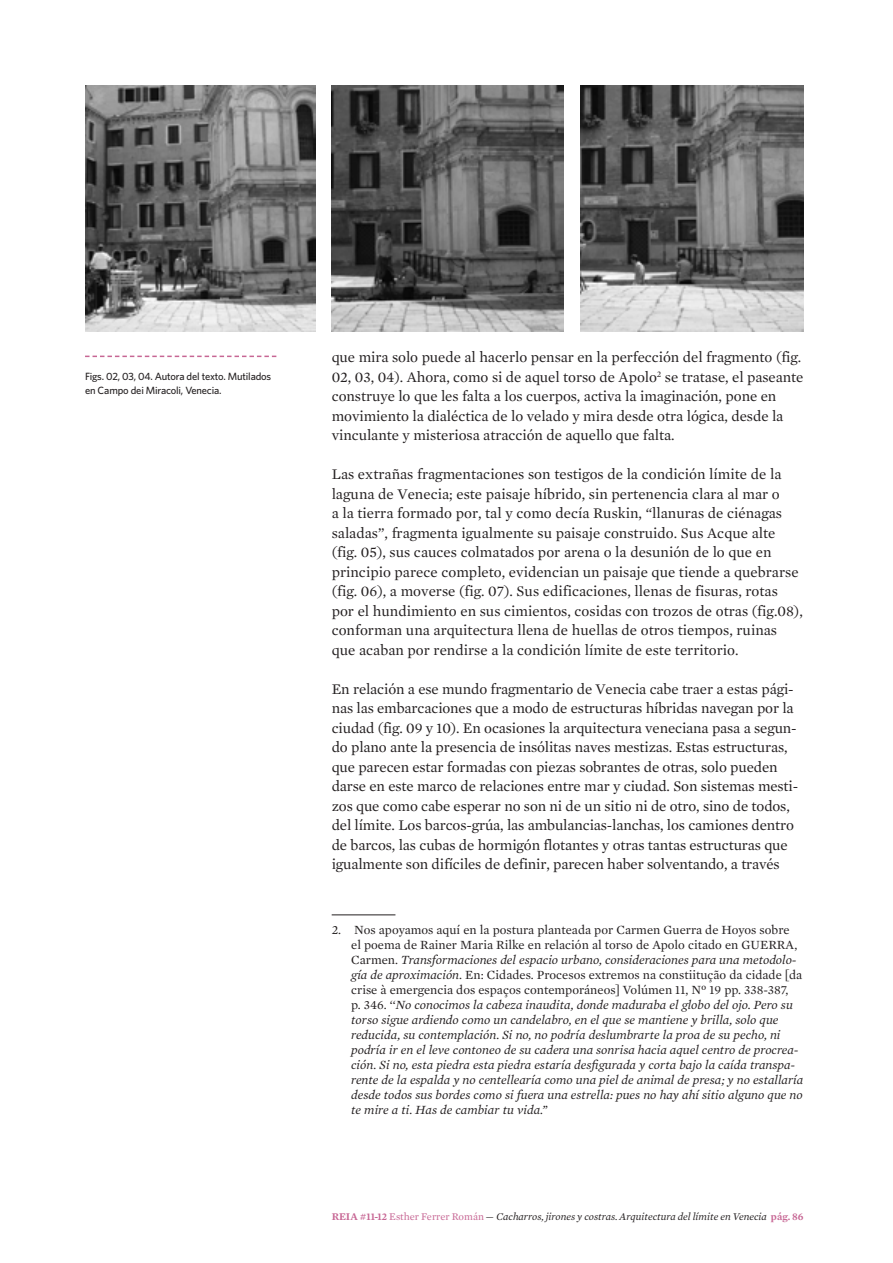
<style>
.page{position:relative;width:893px;height:1263px;background:#fff}
.page>*{position:absolute;margin:0;border:0;box-sizing:border-box;transform-origin:0 0}
.t1{font:15px/19.5px "Mercury Text G1";letter-spacing:-.005em;color:#231f20}
.t2{font:italic 12.75px/15px "Mercury Text G1";color:#231f20}
.t3{font:italic 10.5px "Mercury Text G1";color:#231f20}
.t4{font:500 10.5px/13.5px "Whitney";letter-spacing:-.015em;color:#231f20}
.s1{font-style:normal}
.s2{font-weight:600;font-style:normal;color:#c76694}
.s3{font-style:normal;color:#c76694}
</style>
<div class="page">
<hr style="left:332px;top:915px;width:63px;height:1px;background:#231f20">
<img style="left:85px;top:85px;width:230px;height:247px">
<img style="left:332px;top:85px;width:232px;height:247px">
<img style="left:580px;top:85px;width:224px;height:247px">
<svg style="left:85px;top:356px;width:191px;height:1px"></svg>
<p class="t4" style="left:85px;top:370px;width:188px">Figs. 02, 03, 04. Autora del texto. Mutilados en Campo dei Miracoli, Venecia.</p>
<p class="t1" style="left:332px;top:347px;width:473px">que mira solo puede al hacerlo pensar en la perfección del fragmento (fig.<br>02, 03, 04). Ahora, como si de aquel torso de Apolo<sup>2</sup> se tratase, el paseante construye lo que les falta a los cuerpos, activa la imaginación, pone en movimiento la dialéctica de lo velado y mira desde otra lógica, desde la vinculante y misteriosa atracción de aquello que falta.</p>
<p class="t1" style="left:332px;top:464px;width:473px">Las extrañas fragmentaciones son testigos de la condición límite de la laguna de Venecia; este paisaje híbrido, sin pertenencia clara al mar o<br>a la tierra formado por, tal y como decía Ruskin, “llanuras de ciénagas saladas”, fragmenta igualmente su paisaje construido. Sus Acque alte (fig. 05), sus cauces colmatados por arena o la desunión de lo que en principio parece completo, evidencian un paisaje que tiende a quebrarse (fig. 06), a moverse (fig. 07). Sus edificaciones, llenas de fisuras, rotas por el hundimiento en sus cimientos, cosidas con trozos de otras (fig.08), conforman una arquitectura llena de huellas de otros tiempos, ruinas que acaban por rendirse a la condición límite de este territorio.</p>
<p class="t1" style="left:332px;top:679px;width:468px">En relación a ese mundo fragmentario de Venecia cabe traer a estas pági&shy;nas las embarcaciones que a modo de estructuras híbridas navegan por la ciudad (fig. 09 y 10). En ocasiones la arquitectura veneciana pasa a segun&shy;do plano ante la presencia de insólitas naves mestizas. Estas estructuras, que parecen estar formadas con piezas sobrantes de otras, solo pueden darse en este marco de relaciones entre mar y ciudad. Son sistemas mesti&shy;zos que como cabe esperar no son ni de un sitio ni de otro, sino de todos, del límite. Los barcos-grúa, las ambulancias-lanchas, los camiones dentro de barcos, las cubas de hormigón flotantes y otras tantas estructuras que igualmente son difíciles de definir, parecen haber solventando, a través</p>
<p class="t2" style="left:351px;top:922px;width:454px;text-indent:-19px"><span class="s1">2. Nos apoyamos aquí en la postura planteada por Carmen Guerra de Hoyos sobre<br>el poema de Rainer Maria Rilke en relación al torso de Apolo citado en GUERRA, Carmen.</span> Transformaciones del espacio urbano, consideraciones para una metodolo&shy;gía de aproximación<span class="s1">. En: Cidades. Procesos extremos na constiitução da cidade [da crise à emergencia dos espaços contemporáneos] Volúmen 11, Nº 19 pp. 338-387,<br>p. 346. ‘‘</span>No conocimos la cabeza inaudita, donde maduraba el globo del ojo. Pero su torso sigue ardiendo como un candelabro, en el que se mantiene y brilla, solo que reducida, su contemplación. Si no, no podría deslumbrarte la proa de su pecho, ni podría ir en el leve contoneo de su cadera una sonrisa hacia aquel centro de procrea&shy;ción. Si no, esta piedra esta piedra estaría desfigurada y corta bajo la caída transpa&shy;rente de la espalda y no centellearía como una piel de animal de presa; y no estallaría desde todos sus bordes como si fuera una estrella: pues no hay ahí sitio alguno que no te mire a ti. Has de cambiar tu vida.’<span class="s1">’</span></p>
<p class="t3" style="left:332px;top:1210px;width:473px"><span class="s2">REIA #11-12</span> <span class="s3">Esther Ferrer Román</span> — Cacharros, jirones y costras. Arquitectura del límite en Venecia <span class="s2">pág. 86</span></p>
</div>
